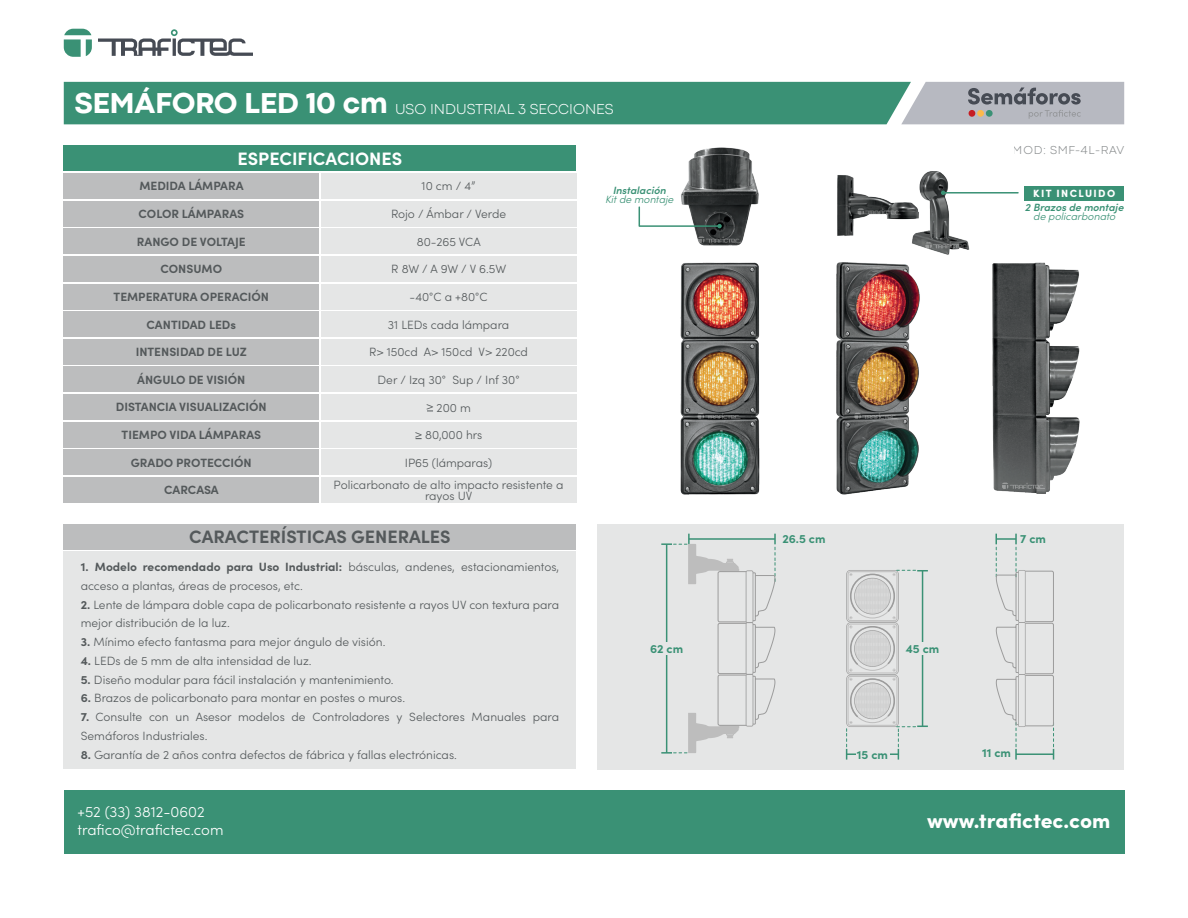
<style>
.page{position:relative;width:1188px;height:918px;background:#fff}
.page>*{position:absolute;margin:0;border:0;box-sizing:border-box;transform-origin:0 0}
.t1{font:800 30px "Codec Pro";color:#fff}
.t2{font:900 21px "Sofia Pro";color:#fff}
.t3{font:700 18px "Sofia Pro";color:#54595b}
.t4{font:700 18px "Sofia Pro";color:#fff}
.t5{font:300 15px "Sofia Pro";color:#fff}
.t6{font:300 15px "Codec Pro";color:#fff}
.t7{font:300 12px/18.8px "Sofia Pro";color:#54595b}
.t8{font:700 12px "Sofia Pro";color:#54595b}
.t9{font:700 12px "Sofia Pro";color:#3a9175}
.t10{font:300 12px "Codec Pro";letter-spacing:.05em;color:#54595b}
.t11{font:italic 600 10.5px "Sofia Pro";color:#3a9175}
.t12{font:italic 300 10.5px "Sofia Pro";color:#3a9175}
.t13{font:900 10.5px "Sofia Pro";letter-spacing:.13em;color:#fff}
.s1{font-weight:700}
</style>
<div class="page">
<div style="left:597px;top:524px;width:527px;height:245px;background:#e5e6e6"></div>
<svg style="left:98px;top:29px;width:155px;height:27px"></svg>
<svg style="left:64px;top:29px;width:28px;height:28px"></svg>
<div style="left:64px;top:790px;width:1060px;height:64px;background:#3a9175"></div>
<div style="left:64px;top:524px;width:512px;height:26px;background:#bcbdbe"></div>
<div style="left:64px;top:552px;width:512px;height:217px;background:#e5e6e6"></div>
<div style="left:64px;top:146px;width:512px;height:25px;background:#3a9175"></div>
<div style="left:64px;top:173px;width:255px;height:26px;background:#bcbdbe"></div>
<div style="left:64px;top:367px;width:255px;height:25px;background:#bcbdbe"></div>
<div style="left:321px;top:173px;width:255px;height:26px;background:#e5e6e6"></div>
<div style="left:321px;top:367px;width:255px;height:25px;background:#e5e6e6"></div>
<div style="left:64px;top:201px;width:255px;height:25px;background:#bcbdbe"></div>
<div style="left:64px;top:394px;width:255px;height:26px;background:#bcbdbe"></div>
<div style="left:321px;top:201px;width:255px;height:25px;background:#e5e6e6"></div>
<div style="left:321px;top:394px;width:255px;height:26px;background:#e5e6e6"></div>
<div style="left:64px;top:229px;width:255px;height:25px;background:#bcbdbe"></div>
<div style="left:64px;top:422px;width:255px;height:26px;background:#bcbdbe"></div>
<div style="left:321px;top:229px;width:255px;height:25px;background:#e5e6e6"></div>
<div style="left:321px;top:422px;width:255px;height:26px;background:#e5e6e6"></div>
<div style="left:64px;top:256px;width:255px;height:26px;background:#bcbdbe"></div>
<div style="left:64px;top:450px;width:255px;height:25px;background:#bcbdbe"></div>
<div style="left:321px;top:256px;width:255px;height:26px;background:#e5e6e6"></div>
<div style="left:321px;top:450px;width:255px;height:25px;background:#e5e6e6"></div>
<div style="left:64px;top:284px;width:255px;height:25px;background:#bcbdbe"></div>
<div style="left:64px;top:477px;width:255px;height:26px;background:#bcbdbe"></div>
<div style="left:321px;top:284px;width:255px;height:25px;background:#e5e6e6"></div>
<div style="left:321px;top:477px;width:255px;height:26px;background:#e5e6e6"></div>
<div style="left:64px;top:311px;width:255px;height:26px;background:#bcbdbe"></div>
<div style="left:321px;top:311px;width:255px;height:26px;background:#e5e6e6"></div>
<div style="left:64px;top:339px;width:255px;height:26px;background:#bcbdbe"></div>
<div style="left:321px;top:339px;width:255px;height:26px;background:#e5e6e6"></div>
<svg style="left:64px;top:82px;width:1060px;height:42px;background:#539883"></svg>
<img style="left:680px;top:262px;width:80px;height:233px">
<img style="left:836px;top:262px;width:84px;height:233px">
<img style="left:992px;top:262px;width:88px;height:232px">
<img style="left:681px;top:147px;width:78px;height:99px">
<img style="left:837px;top:175px;width:71px;height:61px">
<img style="left:908px;top:171px;width:62px;height:84px">
<svg style="left:846px;top:570px;width:82px;height:190px"></svg>
<svg style="left:995px;top:534px;width:59px;height:226px"></svg>
<svg style="left:661px;top:534px;width:115px;height:220px"></svg>
<div style="left:649px;top:642px;width:35px;height:13px;background:#e5e6e6"></div>
<hr style="left:943px;top:192px;width:75px;height:2px;background:#3a9175">
<svg style="left:941px;top:191px;width:4px;height:4px"></svg>
<svg style="left:638px;top:206px;width:84px;height:22px"></svg>
<div style="left:1024px;top:186px;width:100px;height:14px;background:#3a9175"></div>
<svg style="left:698px;top:413px;width:43px;height:6px"></svg>
<svg style="left:854px;top:413px;width:43px;height:6px"></svg>
<svg style="left:1002px;top:483px;width:43px;height:6px"></svg>
<svg style="left:698px;top:236px;width:43px;height:7px"></svg>
<svg style="left:858px;top:208px;width:43px;height:7px"></svg>
<svg style="left:925px;top:242px;width:43px;height:7px"></svg>
<p class="t1" style="left:74px;top:86px;width:315px">SEMÁFORO LED 10 cm</p>
<p class="t6" style="left:395px;top:100px;width:220px">USO INDUSTRIAL 3 SECCIONES</p>
<p class="t4" style="left:238px;top:145px;width:166px">ESPECIFICACIONES</p>
<p class="t8" style="left:139px;top:177px;width:106px">MEDIDA LÁMPARA</p>
<p class="t7" style="left:422px;top:176px;width:55px">10 cm / 4”</p>
<p class="t7" style="left:391px;top:204px;width:117px">Rojo / Ámbar / Verde</p>
<p class="t7" style="left:417px;top:231px;width:65px">80-265 VCA</p>
<p class="t7" style="left:391px;top:259px;width:117px">R 8W / A 9W / V 6.5W</p>
<p class="t7" style="left:410px;top:287px;width:79px">-40°C a +80°C</p>
<p class="t7" style="left:388px;top:314px;width:123px">31 LEDs cada lámpara</p>
<p class="t7" style="left:369px;top:342px;width:160px">R&gt; 150cd A&gt; 150cd V&gt; 220cd</p>
<p class="t7" style="left:378px;top:370px;width:143px">Der / Izq 30° Sup / Inf 30°</p>
<p class="t7" style="left:426px;top:397px;width:46px">&gt; 200 m</p>
<p class="t7" style="left:415px;top:425px;width:69px">&gt; 80,000 hrs</p>
<p class="t7" style="left:405px;top:453px;width:89px">IP65 (lámparas)</p>
<p class="t7" style="left:334px;top:479px;width:231px;line-height:10.5px;text-align:center">Policarbonato de alto impacto resistente a rayos UV</p>
<p class="t8" style="left:139px;top:204px;width:107px">COLOR LÁMPARAS</p>
<p class="t8" style="left:137px;top:232px;width:110px">RANGO DE VOLTAJE</p>
<p class="t8" style="left:161px;top:260px;width:63px">CONSUMO</p>
<p class="t8" style="left:114px;top:287px;width:157px">TEMPERATURA OPERACIÓN</p>
<p class="t8" style="left:147px;top:315px;width:91px">CANTIDAD LEDs</p>
<p class="t8" style="left:136px;top:343px;width:113px">INTENSIDAD DE LUZ</p>
<p class="t8" style="left:137px;top:370px;width:110px">ÁNGULO DE VISIÓN</p>
<p class="t8" style="left:116px;top:398px;width:153px">DISTANCIA VISUALIZACIÓN</p>
<p class="t8" style="left:122px;top:426px;width:141px">TIEMPO VIDA LÁMPARAS</p>
<p class="t8" style="left:131px;top:453px;width:122px">GRADO PROTECCIÓN</p>
<p class="t8" style="left:164px;top:481px;width:56px">CARCASA</p>
<p class="t3" style="left:189px;top:523px;width:263px">CARACTERÍSTICAS GENERALES</p>
<p class="t7" style="left:81px;top:557px;width:480px"><span class="s1">1. Modelo recomendado para Uso Industrial:</span> básculas, andenes, estacionamientos, acceso a plantas, áreas de procesos, etc.</p>
<p class="t7" style="left:81px;top:594px;width:480px"><span class="s1">2.</span> Lente de lámpara doble capa de policarbonato resistente a rayos UV con textura para mejor distribución de la luz.</p>
<p class="t7" style="left:81px;top:632px;width:306px"><span class="s1">3.</span> Mínimo efecto fantasma para mejor ángulo de visión.</p>
<p class="t7" style="left:81px;top:651px;width:232px"><span class="s1">4.</span> LEDs de 5 mm de alta intensidad de luz.</p>
<p class="t7" style="left:81px;top:669px;width:314px"><span class="s1">5.</span> Diseño modular para fácil instalación y mantenimiento.</p>
<p class="t7" style="left:81px;top:688px;width:326px"><span class="s1">6.</span> Brazos de policarbonato para montar en postes o muros.</p>
<p class="t7" style="left:81px;top:707px;width:480px"><span class="s1">7.</span> Consulte con un Asesor modelos de Controladores y Selectores Manuales para<br>Semáforos Industriales.</p>
<p class="t7" style="left:81px;top:744px;width:378px"><span class="s1">8.</span> Garantía de 2 años contra defectos de fábrica y fallas electrónicas.</p>
<p class="t5" style="left:78px;top:801px;width:129px">+52 (33) 3812-0602</p>
<p class="t5" style="left:78px;top:819px;width:147px">trafico@trafictec.com</p>
<p class="t11" style="left:613px;top:182px;width:55px">Instalación</p>
<p class="t12" style="left:605px;top:191px;width:70px">Kit de montaje</p>
<p class="t9" style="left:650px;top:639px;width:35px">62 cm</p>
<p class="t10" style="left:1013px;top:143px;width:113px">MOD: SMF-4L-RAV</p>
<p class="t13" style="left:1033px;top:185px;width:83px">KIT INCLUIDO</p>
<p class="t11" style="left:1025px;top:200px;width:100px">2 Brazos de montaje</p>
<p class="t12" style="left:1033px;top:209px;width:84px">de policarbonato</p>
<p class="t9" style="left:782px;top:530px;width:45px">26.5 cm</p>
<p class="t9" style="left:1020px;top:530px;width:27px">7 cm</p>
<p class="t9" style="left:906px;top:639px;width:35px">45 cm</p>
<p class="t9" style="left:857px;top:745px;width:33px">15 cm</p>
<p class="t9" style="left:982px;top:744px;width:30px">11 cm</p>
<p class="t2" style="left:927px;top:804px;width:185px">www.trafictec.com</p>
</div>
